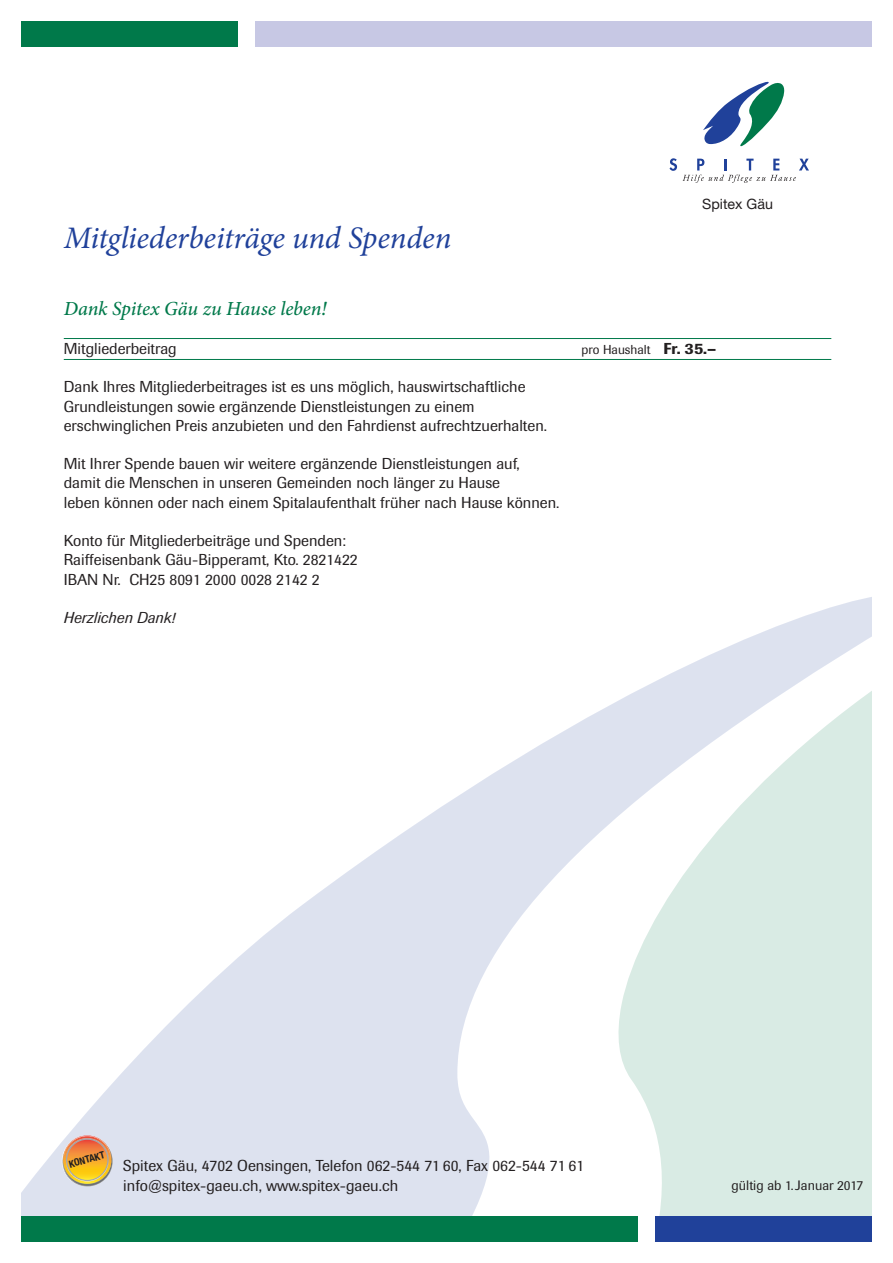
<style>
.page{position:relative;width:893px;height:1263px;background:#fff}
.page>*{position:absolute;margin:0;border:0;box-sizing:border-box;transform-origin:0 0}
.t1{font:italic 31.35px "Minion Pro";letter-spacing:-.005em;color:#20419a}
.t2{font:italic 500 19.95px "Minion Pro";letter-spacing:-.01em;color:#00794a}
.t3{font:15.6px/19.2px "Imago Pro";color:#231f20}
.t4{font:italic 15.6px "Imago Pro";color:#231f20}
.t5{font:14.25px "Helvetica Neue LT Pro";color:#231f20}
.t6{font:13.5px "Imago Pro";color:#231f20}
.t7{font:12.9px "Imago Pro";color:#231f20}
.t8{font:700 condensed 10.05px "Helvetica Neue LT Com";color:#231f20}
.s1{font-weight:500;font-size:15.6px}
</style>
<div class="page">
<svg style="left:21px;top:597px;width:851px;height:619px"></svg>
<svg style="left:484px;top:600px;width:388px;height:616px"></svg>
<div style="left:21px;top:21px;width:217px;height:26px;background:#00794a"></div>
<div style="left:255px;top:21px;width:617px;height:26px;background:#c7c8e4"></div>
<svg style="left:703px;top:82px;width:81px;height:64px"></svg>
<svg style="left:669px;top:158px;width:8px;height:13px"></svg>
<svg style="left:683px;top:159px;width:126px;height:24px"></svg>
<div style="left:655px;top:1216px;width:217px;height:26px;background:#20419a"></div>
<div style="left:21px;top:1216px;width:617px;height:26px;background:#00794a"></div>
<svg style="left:62px;top:1135px;width:51px;height:52px"></svg>
<svg style="left:63px;top:1136px;width:49px;height:48px;background:#e6ad5e"></svg>
<hr style="left:64px;top:338px;width:767px;height:1px;background:#00794a">
<hr style="left:64px;top:359px;width:767px;height:1px;background:#00794a">
<h1 class="t1" style="left:64px;top:217px;width:389px">Mitgliederbeiträge und Spenden</h1>
<p class="t5" style="left:702px;top:195px;width:72px">Spitex Gäu</p>
<p class="t2" style="left:64px;top:295px;width:264px">Dank Spitex Gäu zu Hause leben!</p>
<p class="t3" style="left:64px;top:339px;width:115px">Mitgliederbeitrag</p>
<p class="t7" style="left:582px;top:341px;width:136px">pro Haushalt <span class="s1">Fr. 35.–</span></p>
<p class="t3" style="left:64px;top:377px;width:485px">Dank Ihres Mitgliederbeitrages ist es uns möglich, hauswirtschaftliche<br>Grundleistungen sowie ergänzende Dienstleistungen zu einem erschwinglichen Preis anzubieten und den Fahrdienst aufrechtzuerhalten.</p>
<p class="t3" style="left:64px;top:454px;width:497px">Mit Ihrer Spende bauen wir weitere ergänzende Dienstleistungen auf, damit die Menschen in unseren Gemeinden noch länger zu Hause<br>leben können oder nach einem Spitalaufenthalt früher nach Hause können.</p>
<p class="t3" style="left:64px;top:531px;width:295px">Konto für Mitgliederbeiträge und Spenden:<br>Raiffeisenbank Gäu-Bipperamt, Kto. 2821422<br>IBAN Nr. CH25 8091 2000 0028 2142 2</p>
<p class="t4" style="left:64px;top:607px;width:113px">Herzlichen Dank!</p>
<p class="t8" style="left:68px;top:1158px;width:38px;rotate:-15deg">KONTAKT</p>
<p class="t3" style="left:123px;top:1156px;width:462px">Spitex Gäu, 4702 Oensingen, Telefon 062-544 71 60, Fax 062-544 71 61 info@spitex-gaeu.ch, www.spitex-gaeu.ch</p>
<p class="t6" style="left:732px;top:1176px;width:133px">gültig ab 1. Januar 2017</p>
</div>
